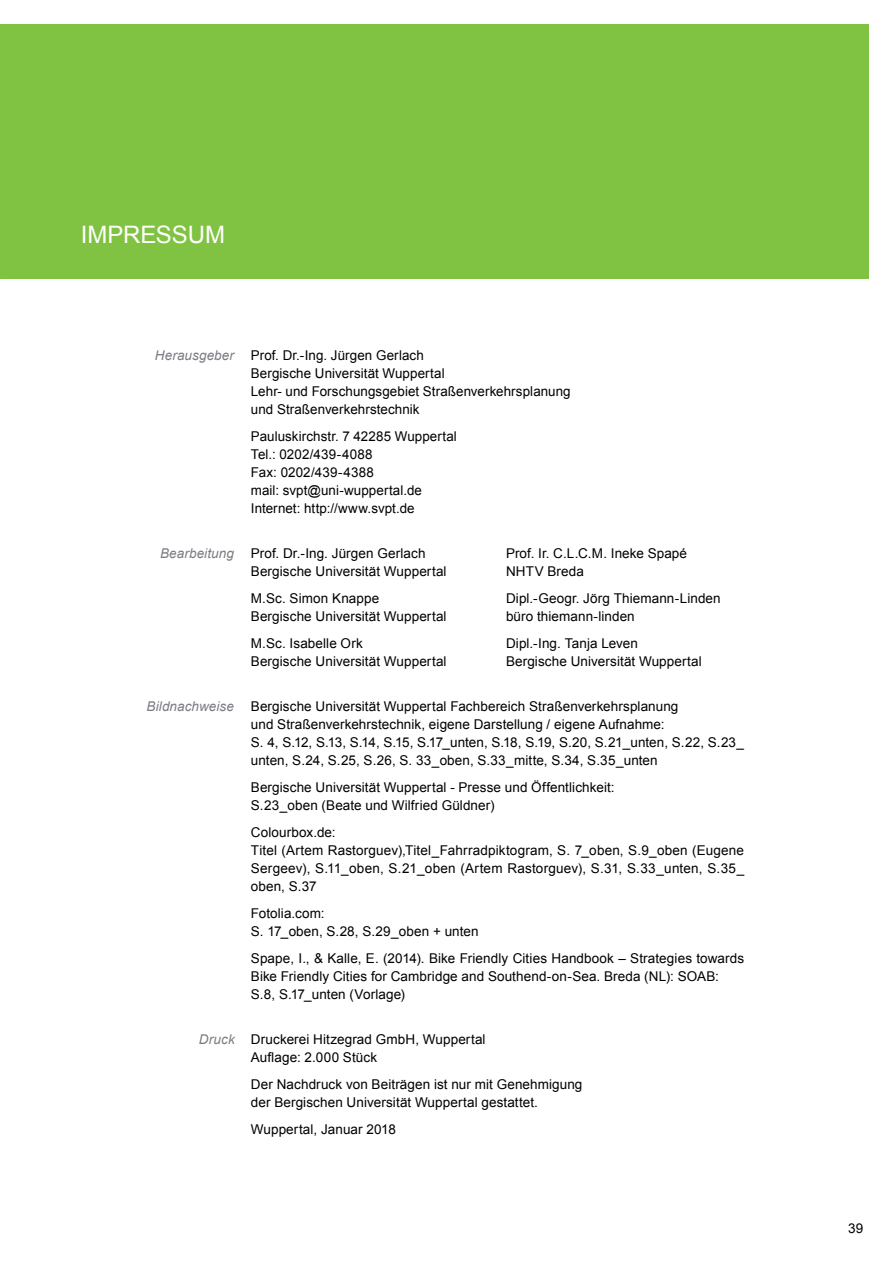
<style>
.page{position:relative;width:893px;height:1263px;background:#fff}
.page>*{position:absolute;margin:0;border:0;box-sizing:border-box;transform-origin:0 0}
.Barrierefreie_Titel{font:24px "Arial";color:#fff}
.Fließtext{font:13.5px/18px "Arial";letter-spacing:.005em;color:#000}
.t1{font:italic 13.5px "Arial";letter-spacing:.005em;color:#797c82}
</style>
<div class="page">
<div style="left:0;top:24px;width:869px;height:255px;background:#80c342"></div>
<p class="Barrierefreie_Titel" style="left:81px;top:219px;width:146px">IMPRESSUM</p>
<p class="t1" style="left:155px;top:347px;width:80px">Herausgeber</p>
<p class="Fließtext" style="left:251px;top:346px;width:174px">Prof. Dr.-Ing. Jürgen Gerlach</p>
<p class="Fließtext" style="left:251px;top:364px;width:195px">Bergische Universität Wuppertal</p>
<p class="Fließtext" style="left:251px;top:382px;width:321px">Lehr- und Forschungsgebiet Straßenverkehrsplanung</p>
<p class="Fließtext" style="left:251px;top:400px;width:170px">und Straßenverkehrstechnik</p>
<p class="Fließtext" style="left:251px;top:427px;width:207px">Pauluskirchstr. 7 42285 Wuppertal</p>
<p class="Fließtext" style="left:251px;top:445px;width:123px">Tel.: 0202/439-4088</p>
<p class="Fließtext" style="left:251px;top:463px;width:124px">Fax: 0202/439-4388</p>
<p class="Fließtext" style="left:251px;top:481px;width:173px">mail: svpt@uni-wuppertal.de</p>
<p class="Fließtext" style="left:251px;top:499px;width:165px">Internet: http://www.svpt.de</p>
<p class="t1" style="left:160px;top:545px;width:75px">Bearbeitung</p>
<p class="Fließtext" style="left:251px;top:544px;width:176px">Prof. Dr.-Ing. Jürgen Gerlach</p>
<p class="Fließtext" style="left:251px;top:562px;width:197px">Bergische Universität Wuppertal</p>
<p class="Fließtext" style="left:251px;top:589px;width:130px">M.Sc. Simon Knappe</p>
<p class="Fließtext" style="left:251px;top:607px;width:197px">Bergische Universität Wuppertal</p>
<p class="Fließtext" style="left:251px;top:634px;width:114px">M.Sc. Isabelle Ork</p>
<p class="Fließtext" style="left:251px;top:652px;width:197px">Bergische Universität Wuppertal</p>
<p class="Fließtext" style="left:506px;top:544px;width:183px">Prof. Ir. C.L.C.M. Ineke Spapé</p>
<p class="Fließtext" style="left:506px;top:562px;width:79px">NHTV Breda</p>
<p class="Fließtext" style="left:506px;top:589px;width:216px">Dipl.-Geogr. Jörg Thiemann-Linden</p>
<p class="Fließtext" style="left:506px;top:607px;width:130px">büro thiemann-linden</p>
<p class="Fließtext" style="left:506px;top:634px;width:133px">Dipl.-Ing. Tanja Leven</p>
<p class="Fließtext" style="left:506px;top:652px;width:197px">Bergische Universität Wuppertal</p>
<p class="t1" style="left:146px;top:698px;width:89px">Bildnachweise</p>
<p class="Fließtext" style="left:251px;top:697px;width:429px">Bergische Universität Wuppertal Fachbereich Straßenverkehrsplanung</p>
<p class="Fließtext" style="left:251px;top:715px;width:415px">und Straßenverkehrstechnik, eigene Darstellung / eigene Aufnahme:</p>
<p class="Fließtext" style="left:251px;top:733px;width:495px">S. 4, S.12, S.13, S.14, S.15, S.17_unten, S.18, S.19, S.20, S.21_unten, S.22, S.23_ unten, S.24, S.25, S.26, S. 33_oben, S.33_mitte, S.34, S.35_unten</p>
<p class="Fließtext" style="left:251px;top:778px;width:365px">Bergische Universität Wuppertal - Presse und Öffentlichkeit:</p>
<p class="Fließtext" style="left:251px;top:796px;width:245px">S.23_oben (Beate und Wilfried Güldner)</p>
<p class="Fließtext" style="left:251px;top:823px;width:86px">Colourbox.de:</p>
<p class="Fließtext" style="left:251px;top:841px;width:495px;text-align:justify">Titel (Artem Rastorguev),Titel_Fahrradpiktogram, S. 7_oben, S.9_oben (Eugene Sergeev), S.11_oben, S.21_oben (Artem Rastorguev), S.31, S.33_unten, S.35_ oben, S.37</p>
<p class="Fließtext" style="left:251px;top:904px;width:75px">Fotolia.com:</p>
<p class="Fließtext" style="left:251px;top:922px;width:229px">S. 17_oben, S.28, S.29_oben + unten</p>
<p class="Fließtext" style="left:251px;top:949px;width:495px">Spape, I., &amp; Kalle, E. (2014). Bike Friendly Cities Handbook – Strategies towards<br>Bike Friendly Cities for Cambridge and Southend-on-Sea. Breda (NL): SOAB:</p>
<p class="Fließtext" style="left:251px;top:985px;width:156px">S.8, S.17_unten (Vorlage)</p>
<p class="t1" style="left:199px;top:1031px;width:38px">Druck</p>
<p class="Fließtext" style="left:251px;top:1030px;width:236px">Druckerei Hitzegrad GmbH, Wuppertal</p>
<p class="Fließtext" style="left:251px;top:1048px;width:128px">Auflage: 2.000 Stück</p>
<p class="Fließtext" style="left:251px;top:1075px;width:333px">Der Nachdruck von Beiträgen ist nur mit Genehmigung</p>
<p class="Fließtext" style="left:251px;top:1093px;width:289px">der Bergischen Universität Wuppertal gestattet.</p>
<p class="Fließtext" style="left:251px;top:1120px;width:147px">Wuppertal, Januar 2018</p>
<p class="Fließtext" style="left:848px;top:1219px;width:17px">39</p>
</div>
